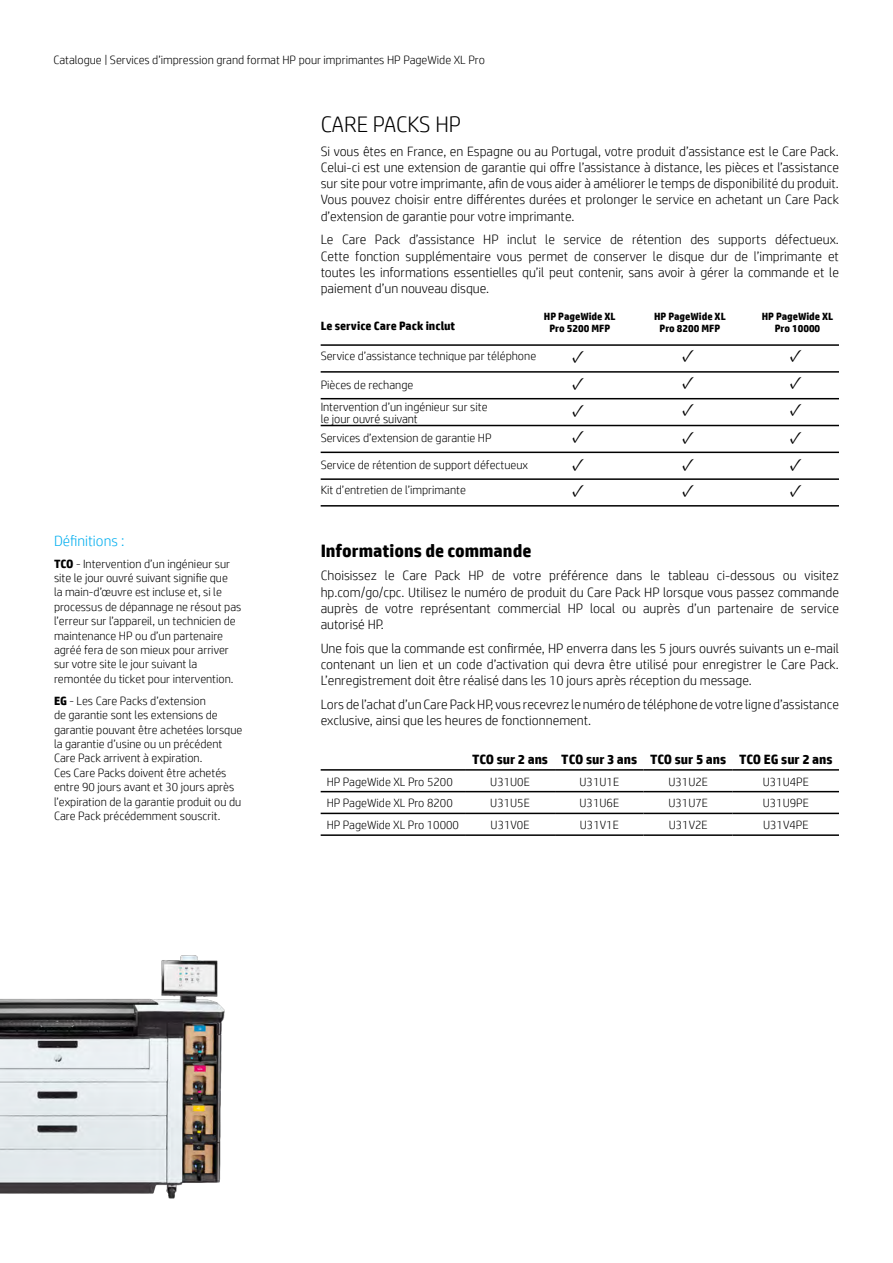
<style>
.page{position:relative;width:893px;height:1263px;background:#fff}
.page>*{position:absolute;margin:0;border:0;box-sizing:border-box;transform-origin:0 0}
.t1{font:300 22.5px "HP Simplified";color:#000}
.t2{font:700 18px "HP Simplified";color:#000}
.t3{font:18px/26.4px "Minion Pro";color:#000;text-align:justify}
.t4{font:300 15px "HP Simplified";color:#00aeef}
.t5{font:300 13.5px/16.2px "HP Simplified";color:#000;text-align:justify}
.t6{font:700 13.5px "HP Simplified";color:#000}
.t7{font:300 12px/14.4px "HP Simplified";color:#000}
.t8{font:700 12px "HP Simplified";color:#000}
.t9{font:700 10.5px/12.6px "HP Simplified";color:#000;text-align:center}
.s1{font-weight:700}
</style>
<div class="page">
<img style="left:0;top:955px;width:225px;height:244px">
<hr style="left:321px;top:769px;width:144px;height:2px;background:#000">
<hr style="left:465px;top:769px;width:90px;height:2px;background:#000">
<hr style="left:555px;top:769px;width:89px;height:2px;background:#000">
<hr style="left:644px;top:769px;width:89px;height:2px;background:#000">
<hr style="left:733px;top:769px;width:106px;height:2px;background:#000">
<hr style="left:321px;top:791px;width:144px;height:1px;background:#000">
<hr style="left:465px;top:791px;width:90px;height:1px;background:#000">
<hr style="left:555px;top:791px;width:89px;height:1px;background:#000">
<hr style="left:644px;top:791px;width:89px;height:1px;background:#000">
<hr style="left:733px;top:791px;width:106px;height:1px;background:#000">
<hr style="left:321px;top:813px;width:144px;height:1px;background:#000">
<hr style="left:465px;top:813px;width:90px;height:1px;background:#000">
<hr style="left:555px;top:813px;width:89px;height:1px;background:#000">
<hr style="left:644px;top:813px;width:89px;height:1px;background:#000">
<hr style="left:733px;top:813px;width:106px;height:1px;background:#000">
<hr style="left:321px;top:834px;width:144px;height:2px;background:#000">
<hr style="left:465px;top:834px;width:90px;height:2px;background:#000">
<hr style="left:555px;top:834px;width:89px;height:2px;background:#000">
<hr style="left:644px;top:834px;width:89px;height:2px;background:#000">
<hr style="left:733px;top:834px;width:106px;height:2px;background:#000">
<hr style="left:321px;top:344px;width:518px;height:2px;background:#000">
<hr style="left:321px;top:371px;width:518px;height:2px;background:#000">
<hr style="left:321px;top:398px;width:518px;height:1px;background:#000">
<hr style="left:321px;top:425px;width:518px;height:1px;background:#000">
<hr style="left:321px;top:452px;width:518px;height:1px;background:#000">
<hr style="left:321px;top:478px;width:518px;height:2px;background:#000">
<hr style="left:321px;top:505px;width:518px;height:2px;background:#000">
<p class="t7" style="left:54px;top:52px;width:433px">Catalogue | Services d’impression grand format HP pour imprimantes HP PageWide XL Pro</p>
<h1 class="t1" style="left:321px;top:112px;width:142px">CARE PACKS HP</h1>
<p class="t5" style="left:321px;top:143px;width:520px">Si vous êtes en France, en Espagne ou au Portugal, votre produit d’assistance est le Care Pack.<br>Celui-ci est une extension de garantie qui offre l’assistance à distance, les pièces et l’assistance sur site pour votre imprimante, afin de vous aider à améliorer le temps de disponibilité du produit.<br>Vous pouvez choisir entre différentes durées et prolonger le service en achetant un Care Pack d’extension de garantie pour votre imprimante.</p>
<p class="t5" style="left:321px;top:231px;width:520px">Le Care Pack d’assistance HP inclut le service de rétention des supports défectueux.<br>Cette fonction supplémentaire vous permet de conserver le disque dur de l’imprimante et toutes les informations essentielles qu’il peut contenir, sans avoir à gérer la commande et le paiement d’un nouveau disque.</p>
<p class="t4" style="left:54px;top:532px;width:72px">Définitions :</p>
<p class="t7" style="left:54px;top:556px;width:189px"><span class="s1">TCO</span> - Intervention d’un ingénieur sur site le jour ouvré suivant signifie que<br>la main-d’œuvre est incluse et, si le processus de dépannage ne résout pas l’erreur sur l’appareil, un technicien de maintenance HP ou d’un partenaire agréé fera de son mieux pour arriver sur votre site le jour suivant la remontée du ticket pour intervention.</p>
<p class="t7" style="left:54px;top:693px;width:190px"><span class="s1">EG</span> - Les Care Packs d’extension<br>de garantie sont les extensions de garantie pouvant être achetées lorsque la garantie d’usine ou un précédent Care Pack arrivent à expiration.<br>Ces Care Packs doivent être achetés entre 90 jours avant et 30 jours après l’expiration de la garantie produit ou du Care Pack précédemment souscrit.</p>
<p class="t8" style="left:321px;top:318px;width:136px">Le service Care Pack inclut</p>
<p class="t9" style="left:544px;top:309px;width:73px">HP PageWide XL<br>Pro 5200 MFP</p>
<p class="t9" style="left:654px;top:309px;width:73px">HP PageWide XL<br>Pro 8200 MFP</p>
<p class="t9" style="left:762px;top:309px;width:73px">HP PageWide XL<br>Pro 10000</p>
<p class="t7" style="left:321px;top:349px;width:217px">Service d’assistance technique par téléphone</p>
<h2 class="t3" style="left:682px;top:342px;width:14px">✓</h2>
<h2 class="t3" style="left:790px;top:342px;width:14px">✓</h2>
<h2 class="t3" style="left:682px;top:369px;width:14px">✓</h2>
<h2 class="t3" style="left:790px;top:369px;width:14px">✓</h2>
<h2 class="t3" style="left:682px;top:396px;width:14px">✓</h2>
<h2 class="t3" style="left:790px;top:396px;width:14px">✓</h2>
<h2 class="t3" style="left:682px;top:424px;width:14px">✓</h2>
<h2 class="t3" style="left:790px;top:424px;width:14px">✓</h2>
<h2 class="t3" style="left:682px;top:451px;width:14px">✓</h2>
<h2 class="t3" style="left:790px;top:451px;width:14px">✓</h2>
<h2 class="t3" style="left:682px;top:477px;width:14px">✓</h2>
<h2 class="t3" style="left:790px;top:477px;width:14px">✓</h2>
<h2 class="t3" style="left:572px;top:344px;width:14px">✓ ✓ ✓ ✓</h2>
<h2 class="t3" style="left:572px;top:451px;width:14px">✓ ✓</h2>
<p class="t7" style="left:321px;top:377px;width:94px">Pièces de rechange</p>
<p class="t7" style="left:321px;top:401px;width:168px;line-height:12px">Intervention d’un ingénieur sur site le jour ouvré suivant</p>
<p class="t7" style="left:321px;top:431px;width:172px">Services d’extension de garantie HP</p>
<p class="t7" style="left:321px;top:452px;width:209px;line-height:24.9px">Service de rétention de support défectueux<br>Kit d’entretien de l’imprimante</p>
<h2 class="t2" style="left:321px;top:540px;width:212px">Informations de commande</h2>
<p class="t5" style="left:321px;top:567px;width:520px">Choisissez le Care Pack HP de votre préférence dans le tableau ci-dessous ou visitez hp.com/go/cpc. Utilisez le numéro de produit du Care Pack HP lorsque vous passez commande auprès de votre représentant commercial HP local ou auprès d’un partenaire de service autorisé HP.</p>
<p class="t5" style="left:321px;top:640px;width:520px">Une fois que la commande est confirmée, HP enverra dans les 5 jours ouvrés suivants un e-mail contenant un lien et un code d’activation qui devra être utilisé pour enregistrer le Care Pack.<br>L’enregistrement doit être réalisé dans les 10 jours après réception du message.</p>
<p class="t5" style="left:321px;top:696px;width:520px">Lors de l’achat d’un Care Pack HP, vous recevrez le numéro de téléphone de votre ligne d’assistance exclusive, ainsi que les heures de fonctionnement.</p>
<p class="t6" style="left:472px;top:751px;width:362px">TCO sur 2 ans TCO sur 3 ans TCO sur 5 ans TCO EG sur 2 ans</p>
<p class="t7" style="left:327px;top:774px;width:128px">HP PageWide XL Pro 5200</p>
<p class="t7" style="left:490px;top:774px;width:41px">U31U0E</p>
<p class="t7" style="left:579px;top:774px;width:41px">U31U1E</p>
<p class="t7" style="left:668px;top:774px;width:41px">U31U2E</p>
<p class="t7" style="left:763px;top:774px;width:48px">U31U4PE</p>
<p class="t7" style="left:327px;top:796px;width:128px">HP PageWide XL Pro 8200</p>
<p class="t7" style="left:490px;top:796px;width:41px">U31U5E</p>
<p class="t7" style="left:579px;top:796px;width:41px">U31U6E</p>
<p class="t7" style="left:668px;top:796px;width:41px">U31U7E</p>
<p class="t7" style="left:763px;top:796px;width:48px">U31U9PE</p>
<p class="t7" style="left:327px;top:818px;width:134px">HP PageWide XL Pro 10000</p>
<p class="t7" style="left:491px;top:818px;width:40px">U31V0E</p>
<p class="t7" style="left:580px;top:818px;width:40px">U31V1E</p>
<p class="t7" style="left:669px;top:818px;width:40px">U31V2E</p>
<p class="t7" style="left:763px;top:818px;width:47px">U31V4PE</p>
</div>
